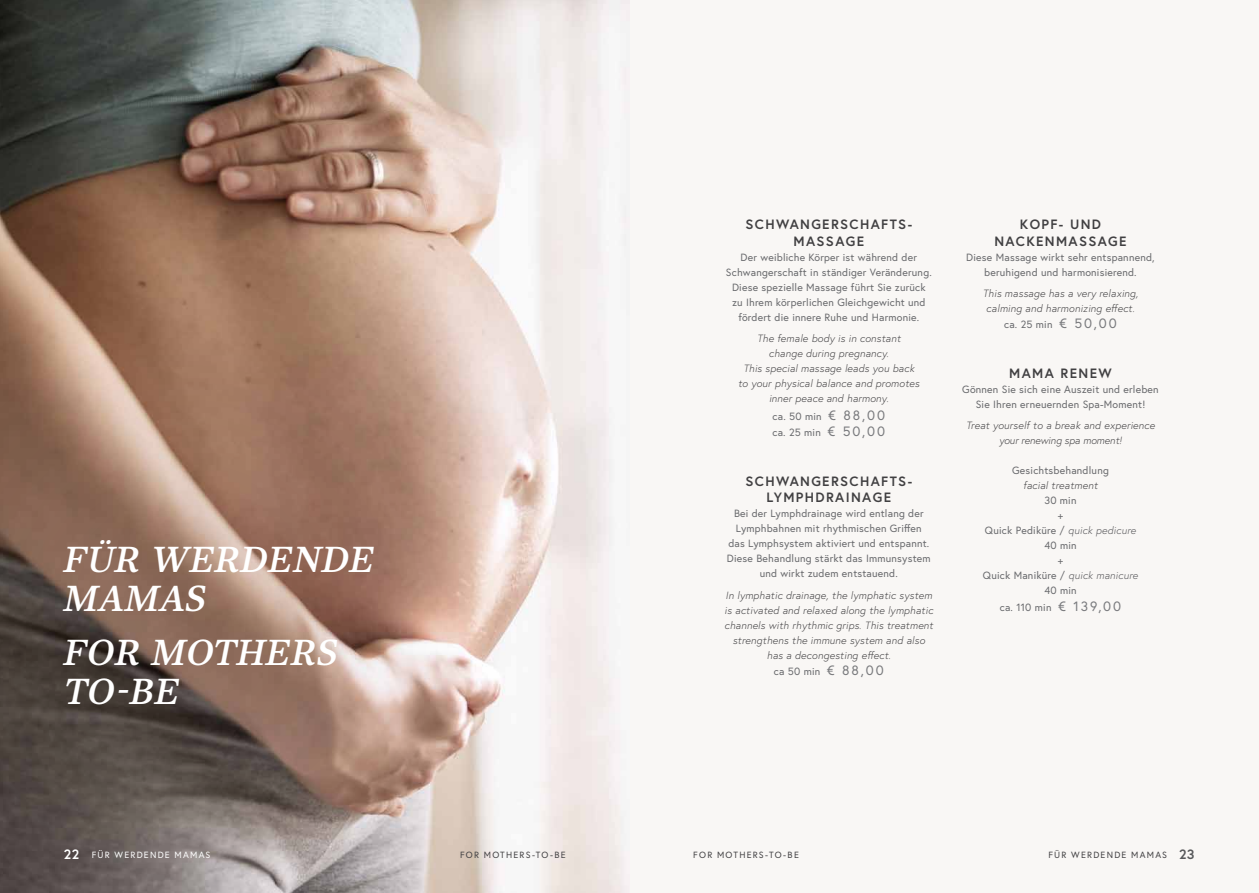
<style>
.page{position:relative;width:1259px;height:893px;background:#f9f7f5}
.page>*{position:absolute;margin:0;border:0;box-sizing:border-box;transform-origin:0 0}
.t1{font:36px/39px "Core Serif N 55 Bold It";letter-spacing:.015em;color:#fff}
.t2{font:700 13.5px/16.5px "Europa";letter-spacing:.1em;color:#414042;text-align:center}
.t3{font:10.5px/15px "Europa";letter-spacing:.02em;color:#696a6d;text-align:center}
.t4{font:italic 300 10.5px/15px "Europa";letter-spacing:.02em;color:#414042;text-align:center}
.t5{font:9px "Europa";letter-spacing:.135em;color:#414042}
.t6{font:9px "Europa";letter-spacing:.14em;color:#fff}
.s1{font-size:13.5px;color:#797a7d}
.s2{font-weight:300;font-style:italic;color:#565659}
.s3{font-weight:700;font-size:13.5px}
.s4{font-weight:700;font-size:13.5px;color:#58595b}
</style>
<div class="page">
<img style="left:0;top:0;width:629px;height:893px">
<svg style="left:0;top:332px;width:471px;height:561px;background:#957a6c"></svg>
<h1 class="t1" style="left:64px;top:540px;width:311px">FÜR WERDENDE<br>MAMAS</h1>
<h1 class="t1" style="left:64px;top:634px;width:275px">FOR MOTHERS<br>TO-BE</h1>
<p class="t2" style="left:745px;top:216px;width:168px">SCHWANGERSCHAFTS-<br>MASSAGE</p>
<p class="t3" style="left:726px;top:249px;width:207px">Der weibliche Körper ist während der Schwangerschaft in ständiger Veränderung.<br>Diese spezielle Massage führt Sie zurück zu Ihrem körperlichen Gleichgewicht und fördert die innere Ruhe und Harmonie.</p>
<p class="t4" style="left:738px;top:331px;width:183px">The female body is in constant<br>change during pregnancy.<br>This special massage leads you back to your physical balance and promotes inner peace and harmony.</p>
<p class="t3" style="left:772px;top:408px;width:114px;line-height:16.5px;text-align:left">ca. 50 min <span class="s1">€ 88,00 </span>ca. 25 min <span class="s1">€ 50,00</span></p>
<p class="t2" style="left:745px;top:473px;width:168px">SCHWANGERSCHAFTS-<br>LYMPHDRAINAGE</p>
<p class="t3" style="left:727px;top:506px;width:205px">Bei der Lymphdrainage wird entlang der Lymphbahnen mit rhythmischen Griffen das Lymphsystem aktiviert und entspannt.<br>Diese Behandlung stärkt das Immunsystem und wirkt zudem entstauend.</p>
<p class="t4" style="left:724px;top:587px;width:210px">In lymphatic drainage, the lymphatic system is activated and relaxed along the lymphatic channels with rhythmic grips. This treatment strengthens the immune system and also has a decongesting effect.</p>
<p class="t3" style="left:774px;top:664px;width:111px">ca 50 min <span class="s1">€ 88,00</span></p>
<p class="t2" style="left:994px;top:216px;width:134px">KOPF- UND<br>NACKENMASSAGE</p>
<p class="t3" style="left:966px;top:249px;width:190px">Diese Massage wirkt sehr entspannend, beruhigend und harmonisierend.</p>
<p class="t4" style="left:982px;top:286px;width:157px">This massage has a very relaxing, calming and harmonizing effect.</p>
<p class="t3" style="left:1004px;top:317px;width:114px">ca. 25 min <span class="s1">€ 50,00</span></p>
<p class="t2" style="left:1009px;top:365px;width:104px">MAMA RENEW</p>
<p class="t3" style="left:962px;top:382px;width:198px">Gönnen Sie sich eine Auszeit und erleben<br>Sie Ihren erneuernden Spa-Moment!</p>
<p class="t4" style="left:966px;top:418px;width:190px">Treat yourself to a break and experience your renewing spa moment!</p>
<p class="t3" style="left:1012px;top:463px;width:98px">Gesichtsbehandlung</p>
<p class="t4" style="left:1023px;top:478px;width:76px">facial treatment</p>
<p class="t3" style="left:983px;top:493px;width:157px">30 min<br>+<br>Quick Pediküre / <span class="s2">quick pedicure<br></span>40 min<br>+<br>Quick Maniküre / <span class="s2">quick manicure<br></span>40 min</p>
<p class="t3" style="left:999px;top:599px;width:123px">ca. 110 min <span class="s1">€ 139,00</span></p>
<p class="t6" style="left:64px;top:849px;width:148px"><span class="s3">22</span> FÜR WERDENDE MAMAS</p>
<p class="t5" style="left:460px;top:849px;width:107px">FOR MOTHERS-TO-BE</p>
<p class="t5" style="left:693px;top:849px;width:107px">FOR MOTHERS-TO-BE</p>
<p class="t5" style="left:1048px;top:849px;width:148px">FÜR WERDENDE MAMAS <span class="s4">23</span></p>
</div>
